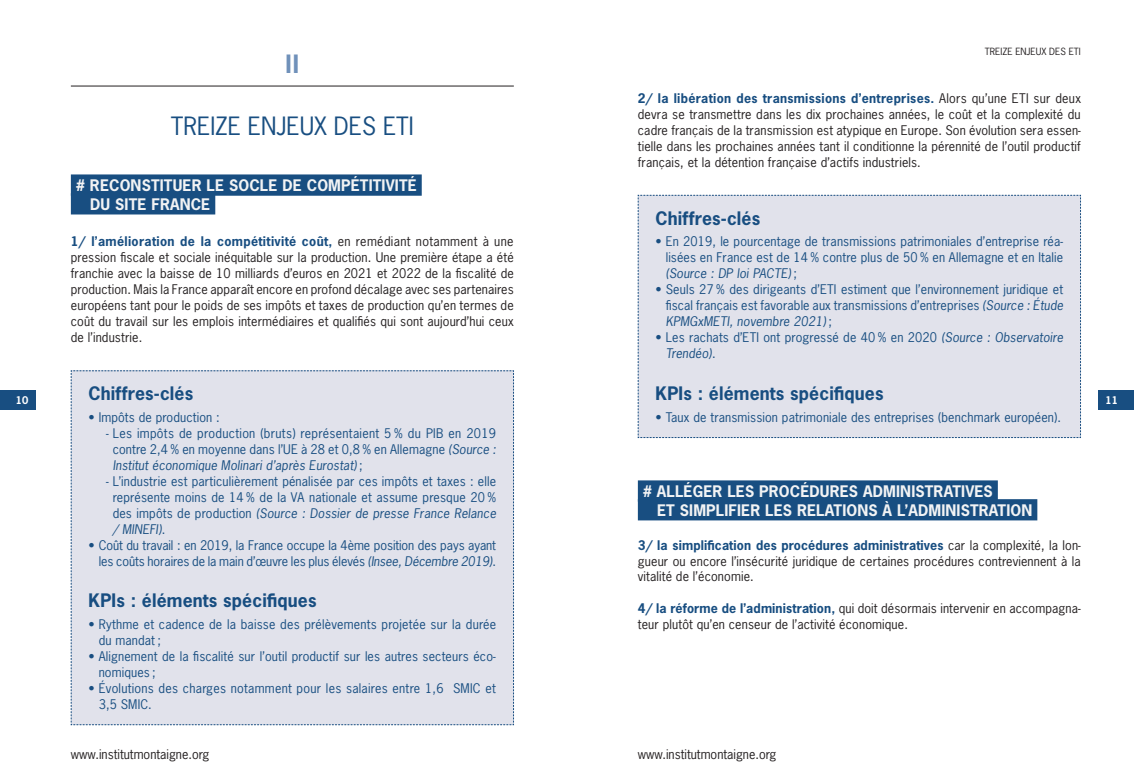
<style>
.page{position:relative;width:1134px;height:780px;background:#fff}
.page>*{position:absolute;margin:0;border:0;box-sizing:border-box;transform-origin:0 0}
.t1{font:23.75px "News Gothic Std";color:#184e81}
.t2{font:700 23.75px "News Gothic Std";color:#7091ba}
.t3{font:700 17.5px "News Gothic Std";letter-spacing:.01em;color:#184e81}
.t4{font:700 15px/18.8px "News Gothic Std";letter-spacing:.01em;color:#f2f3f4}
.t5{font:12.5px/16px "News Gothic Std";letter-spacing:.01em;color:#184e81;text-align:justify}
.t6{font:12.5px/16px "News Gothic Std";letter-spacing:.01em;color:#231f20;text-align:justify}
.t7{font:700 10px "News Gothic Std";color:#fff}
.t8{font:9.38px "News Gothic Std";color:#231f20}
.s1{font-weight:700;color:#184e81}
.s2{font-style:italic}
</style>
<div class="page">
<div style="left:1098px;top:390px;width:36px;height:19px;background:#184e81"></div>
<div style="left:0;top:390px;width:35px;height:19px;background:#184e81"></div>
<div style="left:71px;top:370px;width:443px;height:355px;background:#e1e2eb"></div>
<hr style="left:71px;top:86px;width:443px;height:1px;background:#231f20">
<div style="left:71px;top:174px;width:351px;height:22px;background:#184e81"></div>
<div style="left:71px;top:193px;width:144px;height:21px;background:#184e81"></div>
<div style="left:637px;top:195px;width:444px;height:243px;background:#e1e2eb"></div>
<div style="left:638px;top:480px;width:360px;height:21px;background:#184e81"></div>
<div style="left:638px;top:499px;width:399px;height:21px;background:#184e81"></div>
<p class="t7" style="left:16px;top:393px;width:14px">10</p>
<h1 class="t2" style="left:285px;top:49px;width:15px">II</h1>
<h1 class="t1" style="left:171px;top:110px;width:244px">TREIZE ENJEUX DES ETI</h1>
<p class="t4" style="left:90px;top:176px;width:328px;text-indent:-14px"># RECONSTITUER LE SOCLE DE COMPÉTITIVITÉ<br>DU SITE FRANCE</p>
<p class="t6" style="left:71px;top:233px;width:444px"><span class="s1">1/ l’amélioration de la compétitivité coût,</span> en remédiant notamment à une pression fiscale et sociale inéquitable sur la production. Une première étape a été franchie avec la baisse de 10 milliards d’euros en 2021 et 2022 de la fiscalité de production. Mais la France apparaît encore en profond décalage avec ses partenaires européens tant pour le poids de ses impôts et taxes de production qu’en termes de coût du travail sur les emplois intermédiaires et qualifiés qui sont aujourd’hui ceux de l’industrie.</p>
<h2 class="t3" style="left:89px;top:382px;width:106px">Chiffres-clés</h2>
<p class="t5" style="left:89px;top:409px;width:133px">• Impôts de production :</p>
<p class="t5" style="left:113px;top:425px;width:385px;text-indent:-6px">- Les impôts de production (bruts) représentaient 5 % du PIB en 2019 contre 2,4 % en moyenne dans l’UE à 28 et 0,8 % en Allemagne <span class="s2">(Source :<br>Institut économique Molinari d’après Eurostat)</span> ;</p>
<p class="t5" style="left:113px;top:473px;width:385px;text-indent:-6px">- L’industrie est particulièrement pénalisée par ces impôts et taxes : elle représente moins de 14 % de la VA nationale et assume presque 20 % des impôts de production <span class="s2">(Source : Dossier de presse France Relance / MINEFI)</span>.</p>
<p class="t5" style="left:89px;top:536px;width:409px;text-align:right">• Coût du travail : en 2019, la France occupe la 4ème position des pays ayant les coûts horaires de la main d’œuvre les plus élevés <span class="s2">(Insee, Décembre 2019)</span>.</p>
<h2 class="t3" style="left:89px;top:589px;width:230px">KPIs : éléments spécifiques</h2>
<p class="t5" style="left:99px;top:616px;width:399px;text-indent:-10px">• Rythme et cadence de la baisse des prélèvements projetée sur la durée du mandat ;</p>
<p class="t5" style="left:99px;top:648px;width:399px;text-indent:-10px">• Alignement de la fiscalité sur l’outil productif sur les autres secteurs éco&shy;nomiques ;</p>
<p class="t5" style="left:99px;top:680px;width:399px;text-indent:-10px">• Évolutions des charges notamment pour les salaires entre 1,6 SMIC et<br>3,5 SMIC.</p>
<p class="t8" style="left:985px;top:45px;width:97px">TREIZE ENJEUX DES ETI</p>
<p class="t6" style="left:638px;top:90px;width:445px"><span class="s1">2/ la libération des transmissions d’entreprises.</span> Alors qu’une ETI sur deux devra se transmettre dans les dix prochaines années, le coût et la complexité du cadre français de la transmission est atypique en Europe. Son évolution sera essen&shy;tielle dans les prochaines années tant il conditionne la pérennité de l’outil productif français, et la détention française d’actifs industriels.</p>
<h2 class="t3" style="left:656px;top:206px;width:106px">Chiffres-clés</h2>
<p class="t5" style="left:666px;top:233px;width:399px;text-indent:-10px">• En 2019, le pourcentage de transmissions patrimoniales d’entreprise réa&shy;lisées en France est de 14 % contre plus de 50 % en Allemagne et en Italie <span class="s2">(Source : DP loi PACTE)</span> ;</p>
<p class="t5" style="left:666px;top:281px;width:399px;text-indent:-10px">• Seuls 27 % des dirigeants d’ETI estiment que l’environnement juridique et fiscal français est favorable aux transmissions d’entreprises <span class="s2">(Source : Étude KPMGxMETI, novembre 2021)</span> ;</p>
<p class="t5" style="left:666px;top:329px;width:399px;text-indent:-10px">• Les rachats d’ETI ont progressé de 40 % en 2020 <span class="s2">(Source : Observatoire<br>Trendéo)</span>.</p>
<h2 class="t3" style="left:656px;top:381px;width:230px">KPIs : éléments spécifiques</h2>
<p class="t5" style="left:656px;top:409px;width:407px">• Taux de transmission patrimoniale des entreprises (benchmark européen).</p>
<p class="t4" style="left:657px;top:481px;width:377px;text-indent:-14px"># ALLÉGER LES PROCÉDURES ADMINISTRATIVES<br>ET SIMPLIFIER LES RELATIONS À L’ADMINISTRATION</p>
<p class="t6" style="left:638px;top:536px;width:444px"><span class="s1">3/ la simplification des procédures administratives</span> car la complexité, la lon&shy;gueur ou encore l’insécurité juridique de certaines procédures contreviennent à la vitalité de l’économie.</p>
<p class="t6" style="left:638px;top:600px;width:444px"><span class="s1">4/ la réforme de l’administration,</span> qui doit désormais intervenir en accompagna&shy;teur plutôt qu’en censeur de l’activité économique.</p>
<p class="t6" style="left:71px;top:745px;width:140px">www.institutmontaigne.org</p>
<p class="t6" style="left:638px;top:745px;width:140px">www.institutmontaigne.org</p>
<p class="t7" style="left:1106px;top:393px;width:14px">11</p>
</div>
